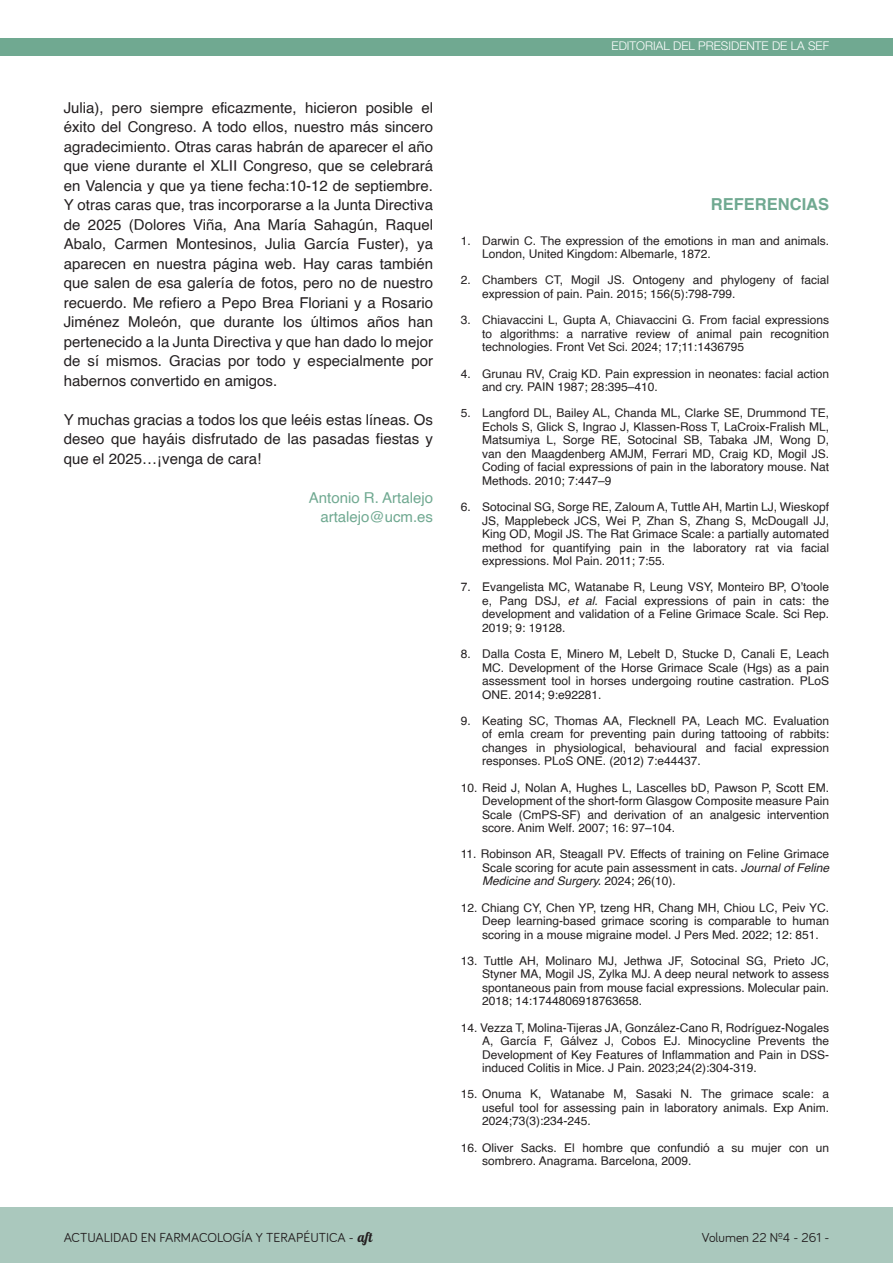
<style>
.page{position:relative;width:893px;height:1263px;background:#fff}
.page>*{position:absolute;margin:0;border:0;box-sizing:border-box;transform-origin:0 0}
.REFERENCIAS_BIBLIOGR{font:700 16.5px "Helvetica";color:#70a991}
.PÁRRAFO{font:15px/19.5px "Helvetica";color:#231f20;text-align:justify}
.PÁRRAFO-2{font:15px "Helvetica";color:#70a991}
.NUMERACIÓN{font:13.5px "Bariol";color:#231f20}
.REFERENCIAS_BIBLIOGR-2{font:12px/13.5px "Helvetica";color:#231f20;text-align:justify}
.t1{font:300 12px "Helvetica Neue";color:#fff}
.s1{font-style:italic}
.s2{font-family:"Lobster 1.4"}
</style>
<div class="page">
<div style="left:0;top:1208px;width:893px;height:55px;background:#aac8bd"></div>
<div style="left:0;top:38px;width:893px;height:17px;background:#70a991"></div>
<p class="PÁRRAFO" style="left:64px;top:98px;width:371px">Julia), pero siempre eficazmente, hicieron posible el éxito del Congreso. A todo ellos, nuestro más sincero agradecimiento. Otras caras habrán de aparecer el año que viene durante el XLII Congreso, que se celebrará en Valencia y que ya tiene fecha:10-12 de septiembre.<br>Y otras caras que, tras incorporarse a la Junta Directiva de 2025 (Dolores Viña, Ana María Sahagún, Raquel Abalo, Carmen Montesinos, Julia García Fuster), ya aparecen en nuestra página web. Hay caras también que salen de esa galería de fotos, pero no de nuestro recuerdo. Me refiero a Pepo Brea Floriani y a Rosario Jiménez Moleón, que durante los últimos años han pertenecido a la Junta Directiva y que han dado lo mejor de sí mismos. Gracias por todo y especialmente por habernos convertido en amigos.</p>
<p class="PÁRRAFO" style="left:64px;top:410px;width:371px">Y muchas gracias a todos los que leéis estas líneas. Os deseo que hayáis disfrutado de las pasadas fiestas y que el 2025…¡venga de cara!</p>
<p class="PÁRRAFO-2" style="left:309px;top:486px;width:126px">Antonio R. Artalejo</p>
<p class="PÁRRAFO-2" style="left:320px;top:505px;width:114px">artalejo@ucm.es</p>
<p class="t1" style="left:612px;top:39px;width:219px">EDITORIAL DEL PRESIDENTE DE LA SEF</p>
<p class="REFERENCIAS_BIBLIOGR" style="left:711px;top:191px;width:120px">REFERENCIAS</p>
<p class="REFERENCIAS_BIBLIOGR-2" style="left:482px;top:234px;width:349px;text-indent:-21px">1. Darwin C. The expression of the emotions in man and animals.<br>London, United Kingdom: Albemarle, 1872.</p>
<p class="REFERENCIAS_BIBLIOGR-2" style="left:482px;top:274px;width:349px;text-indent:-21px">2. Chambers CT, Mogil JS. Ontogeny and phylogeny of facial expression of pain. Pain. 2015; 156(5):798-799.</p>
<p class="REFERENCIAS_BIBLIOGR-2" style="left:482px;top:314px;width:349px;text-indent:-21px">3. Chiavaccini L, Gupta A, Chiavaccini G. From facial expressions to algorithms: a narrative review of animal pain recognition technologies. Front Vet Sci. 2024; 17;11:1436795</p>
<p class="REFERENCIAS_BIBLIOGR-2" style="left:482px;top:367px;width:349px;text-indent:-21px">4. Grunau RV, Craig KD. Pain expression in neonates: facial action and cry. PAIN 1987; 28:395–410.</p>
<p class="REFERENCIAS_BIBLIOGR-2" style="left:482px;top:407px;width:349px;text-indent:-21px">5. Langford DL, Bailey AL, Chanda ML, Clarke SE, Drummond TE, Echols S, Glick S, Ingrao J, Klassen-Ross T, LaCroix-Fralish ML, Matsumiya L, Sorge RE, Sotocinal SB, Tabaka JM, Wong D, van den Maagdenberg AMJM, Ferrari MD, Craig KD, Mogil JS.<br>Coding of facial expressions of pain in the laboratory mouse. Nat Methods. 2010; 7:447–9</p>
<p class="REFERENCIAS_BIBLIOGR-2" style="left:482px;top:500px;width:349px;text-indent:-21px">6. Sotocinal SG, Sorge RE, Zaloum A, Tuttle AH, Martin LJ, Wieskopf JS, Mapplebeck JCS, Wei P, Zhan S, Zhang S, McDougall JJ, King OD, Mogil JS. The Rat Grimace Scale: a partially automated method for quantifying pain in the laboratory rat via facial expressions. Mol Pain. 2011; 7:55.</p>
<p class="REFERENCIAS_BIBLIOGR-2" style="left:482px;top:581px;width:349px;text-indent:-21px">7. Evangelista MC, Watanabe R, Leung VSY, Monteiro BP, O’toole e, Pang DSJ, <span class="s1">et al.</span> Facial expressions of pain in cats: the development and validation of a Feline Grimace Scale. Sci Rep.<br>2019; 9: 19128.</p>
<p class="REFERENCIAS_BIBLIOGR-2" style="left:482px;top:647px;width:349px;text-indent:-21px">8. Dalla Costa E, Minero M, Lebelt D, Stucke D, Canali E, Leach MC. Development of the Horse Grimace Scale (Hgs) as a pain assessment tool in horses undergoing routine castration. PLoS ONE. 2014; 9:e92281.</p>
<p class="REFERENCIAS_BIBLIOGR-2" style="left:482px;top:714px;width:349px;text-indent:-21px">9. Keating SC, Thomas AA, Flecknell PA, Leach MC. Evaluation of emla cream for preventing pain during tattooing of rabbits: changes in physiological, behavioural and facial expression responses. PLoS ONE. (2012) 7:e44437.</p>
<p class="REFERENCIAS_BIBLIOGR-2" style="left:482px;top:781px;width:349px;text-indent:-21px">10. Reid J, Nolan A, Hughes L, Lascelles bD, Pawson P, Scott EM.<br>Development of the short-form Glasgow Composite measure Pain Scale (CmPS-SF) and derivation of an analgesic intervention score. Anim Welf. 2007; 16: 97–104.</p>
<p class="REFERENCIAS_BIBLIOGR-2" style="left:482px;top:848px;width:349px;text-indent:-21px">11. Robinson AR, Steagall PV. Effects of training on Feline Grimace Scale scoring for acute pain assessment in cats. <span class="s1">Journal of Feline Medicine and Surgery.</span> 2024; 26(10).</p>
<p class="REFERENCIAS_BIBLIOGR-2" style="left:482px;top:901px;width:349px;text-indent:-21px">12. Chiang CY, Chen YP, tzeng HR, Chang MH, Chiou LC, Peiv YC.<br>Deep learning-based grimace scoring is comparable to human scoring in a mouse migraine model. J Pers Med. 2022; 12: 851.</p>
<p class="REFERENCIAS_BIBLIOGR-2" style="left:482px;top:954px;width:349px;text-indent:-21px">13. Tuttle AH, Molinaro MJ, Jethwa JF, Sotocinal SG, Prieto JC, Styner MA, Mogil JS, Zylka MJ. A deep neural network to assess spontaneous pain from mouse facial expressions. Molecular pain.<br>2018; 14:1744806918763658.</p>
<p class="REFERENCIAS_BIBLIOGR-2" style="left:482px;top:1021px;width:349px;text-indent:-21px">14. Vezza T, Molina-Tijeras JA, González-Cano R, Rodríguez-Nogales A, García F, Gálvez J, Cobos EJ. Minocycline Prevents the Development of Key Features of Inflammation and Pain in DSS&shy;induced Colitis in Mice. J Pain. 2023;24(2):304-319.</p>
<p class="REFERENCIAS_BIBLIOGR-2" style="left:482px;top:1088px;width:349px;text-indent:-21px">15. Onuma K, Watanabe M, Sasaki N. The grimace scale: a useful tool for assessing pain in laboratory animals. Exp Anim.<br>2024;73(3):234-245.</p>
<p class="REFERENCIAS_BIBLIOGR-2" style="left:482px;top:1141px;width:349px;text-indent:-21px">16. Oliver Sacks. El hombre que confundió a su mujer con un sombrero. Anagrama. Barcelona, 2009.</p>
<p class="NUMERACIÓN" style="left:64px;top:1229px;width:310px">ACTUALIDAD EN FARMACOLOGÍA Y TERAPÉUTICA - <span class="s2">aft</span></p>
<p class="NUMERACIÓN" style="left:702px;top:1230px;width:129px">Volumen 22 Nº4 - 261 -</p>
</div>
